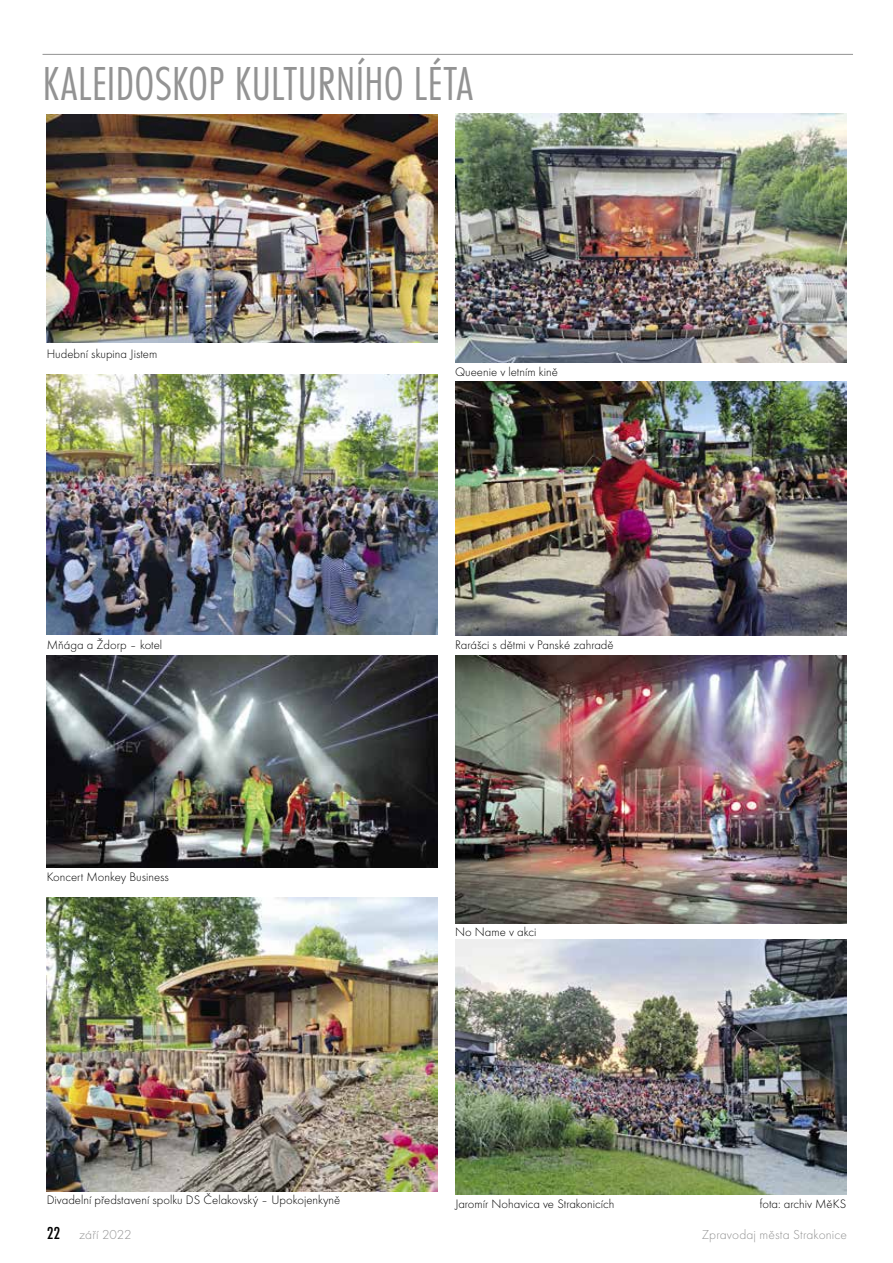
<style>
.page{position:relative;width:893px;height:1263px;background:#fff}
.page>*{position:absolute;margin:0;border:0;box-sizing:border-box;transform-origin:0 0}
.t1{font:49.5px "Futura TOT Ligh Cond";letter-spacing:.005em;color:#939393}
.t2{font:13.5px "Futura TOT Ligh";letter-spacing:.01em;color:#939393}
.t3{font:12.75px "Futura TOT Ligh";color:#000}
.s1{font-family:"Futura TOT";font-weight:500;font-stretch:condensed;font-size:18px;color:#000}
</style>
<div class="page">
<hr style="left:43px;top:54px;width:810px;height:1px;background:#939393">
<img style="left:455px;top:940px;width:391px;height:255px">
<img style="left:455px;top:113px;width:391px;height:249px">
<img style="left:455px;top:381px;width:391px;height:255px">
<img style="left:455px;top:655px;width:391px;height:268px">
<img style="left:47px;top:898px;width:391px;height:293px">
<img style="left:47px;top:655px;width:391px;height:212px">
<img style="left:47px;top:115px;width:391px;height:228px">
<img style="left:47px;top:374px;width:391px;height:261px">
<h1 class="t1" style="left:43px;top:55px;width:431px">KALEIDOSKOP KULTURNÍHO LÉTA</h1>
<p class="t3" style="left:47px;top:347px;width:112px">Hudební skupina Jistem</p>
<p class="t3" style="left:47px;top:638px;width:117px">Mňága a Ždorp – kotel</p>
<p class="t3" style="left:47px;top:870px;width:124px">Koncert Monkey Business</p>
<p class="t3" style="left:455px;top:365px;width:105px">Queenie v letním kině</p>
<p class="t3" style="left:455px;top:638px;width:160px">Rarášci s dětmi v Panské zahradě</p>
<p class="t3" style="left:455px;top:925px;width:83px">No Name v akci</p>
<p class="t3" style="left:47px;top:1193px;width:295px">Divadelní představení spolku DS Čelakovský – Upokojenkyně</p>
<p class="t3" style="left:455px;top:1196px;width:161px">Jaromír Nohavica ve Strakonicích</p>
<p class="t3" style="left:760px;top:1196px;width:88px">fota: archiv MěKS</p>
<p class="t2" style="left:47px;top:1227px;width:86px"><span class="s1">22</span> září 2022</p>
<p class="t2" style="left:702px;top:1227px;width:147px">Zpravodaj města Strakonice</p>
</div>
